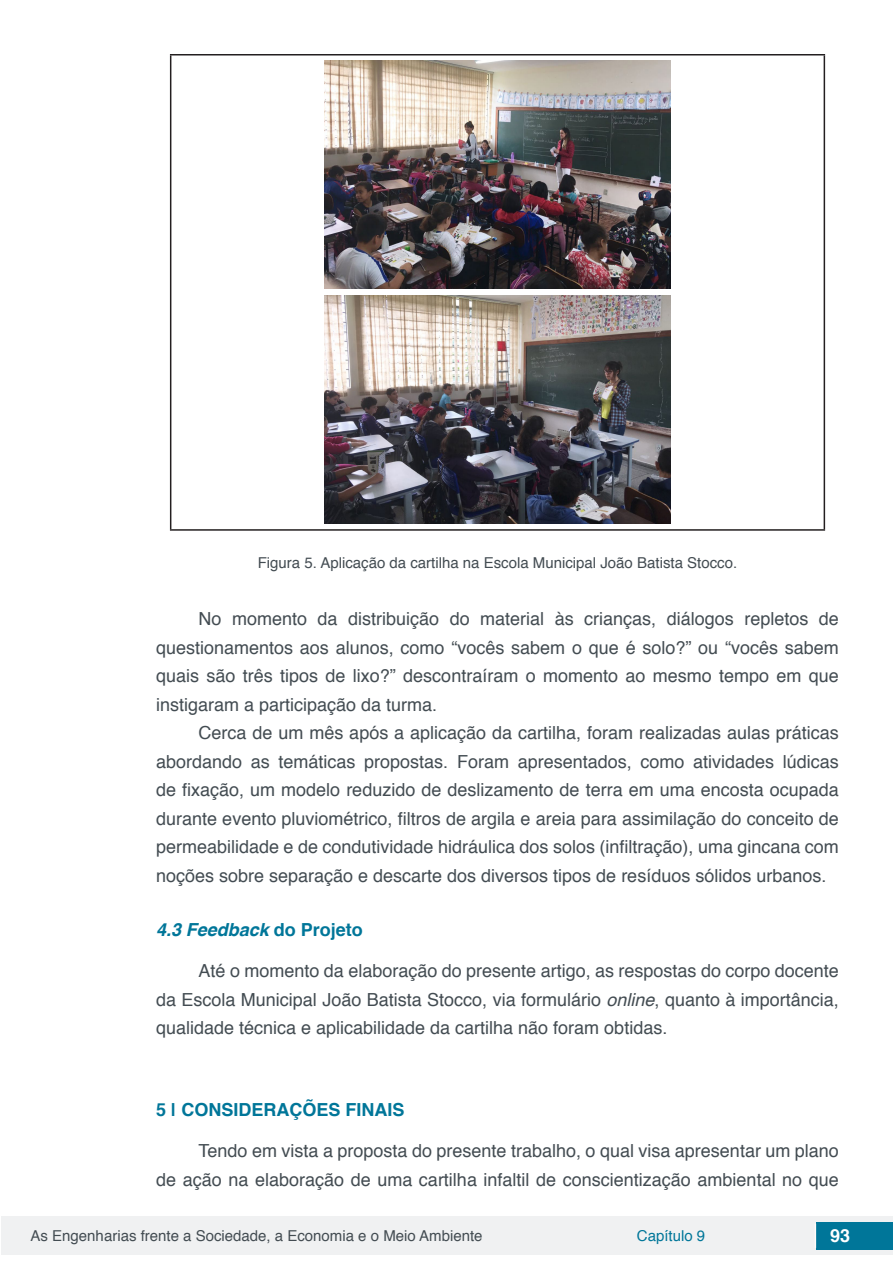
<style>
.page{position:relative;width:893px;height:1263px;background:#fff}
.page>*{position:absolute;margin:0;border:0;box-sizing:border-box;transform-origin:0 0}
.txt{font:18px/28.5px "Helvetica";color:#434c52;text-align:justify}
.t1{font:700 18px "Helvetica";color:#007699}
.t2{font:italic 700 18px "Helvetica";color:#007699}
.t3{font:700 18px "Helvetica";color:#fff}
.info_tab_gra_imag{font:15px "Helvetica";color:#434c52}
.t4{font:15px "Helvetica";color:#007699}
.s1{font-style:normal}
.s2{font-style:italic}
</style>
<div class="page">
<div style="left:1px;top:1216px;width:891px;height:38px;background:#f0f1f2"></div>
<div style="left:816px;top:1222px;width:77px;height:27px;background:#007699"></div>
<svg style="left:815px;top:1224px;width:1px;height:24px"></svg>
<hr style="left:170px;top:54px;width:655px;height:2px;background:#231f20">
<hr style="left:170px;top:56px;width:1px;height:473px;background:#231f20">
<hr style="left:824px;top:56px;width:1px;height:473px;background:#231f20">
<hr style="left:170px;top:529px;width:655px;height:2px;background:#231f20">
<img style="left:324px;top:61px;width:347px;height:227px">
<img style="left:324px;top:296px;width:347px;height:228px">
<p class="info_tab_gra_imag" style="left:258px;top:551px;width:481px">Figura 5. Aplicação da cartilha na Escola Municipal João Batista Stocco.</p>
<p class="txt" style="left:156px;top:605px;width:684px;text-indent:43px">No momento da distribuição do material às crianças, diálogos repletos de questionamentos aos alunos, como “vocês sabem o que é solo?” ou “vocês sabem quais são três tipos de lixo?” descontraíram o momento ao mesmo tempo em que instigaram a participação da turma.</p>
<p class="txt" style="left:156px;top:719px;width:684px;text-indent:43px">Cerca de um mês após a aplicação da cartilha, foram realizadas aulas práticas abordando as temáticas propostas. Foram apresentados, como atividades lúdicas de fixação, um modelo reduzido de deslizamento de terra em uma encosta ocupada durante evento pluviométrico, filtros de argila e areia para assimilação do conceito de permeabilidade e de condutividade hidráulica dos solos (infiltração), uma gincana com noções sobre separação e descarte dos diversos tipos de resíduos sólidos urbanos.</p>
<p class="t2" style="left:156px;top:915px;width:208px">4.3 Feedback <span class="s1">do Projeto</span></p>
<p class="txt" style="left:156px;top:957px;width:684px;text-indent:43px">Até o momento da elaboração do presente artigo, as respostas do corpo docente da Escola Municipal João Batista Stocco, via formulário <span class="s2">online</span>, quanto à importância, qualidade técnica e aplicabilidade da cartilha não foram obtidas.</p>
<p class="t1" style="left:156px;top:1095px;width:250px">5 | CONSIDERAÇÕES FINAIS</p>
<p class="txt" style="left:156px;top:1137px;width:684px;text-align:right">Tendo em vista a proposta do presente trabalho, o qual visa apresentar um plano<br>de ação na elaboração de uma cartilha infaltil de conscientização ambiental no que</p>
<p class="info_tab_gra_imag" style="left:31px;top:1224px;width:453px">As Engenharias frente a Sociedade, a Economia e o Meio Ambiente</p>
<p class="t4" style="left:637px;top:1224px;width:70px">Capítulo 9</p>
<p class="t3" style="left:830px;top:1221px;width:22px">93</p>
</div>
